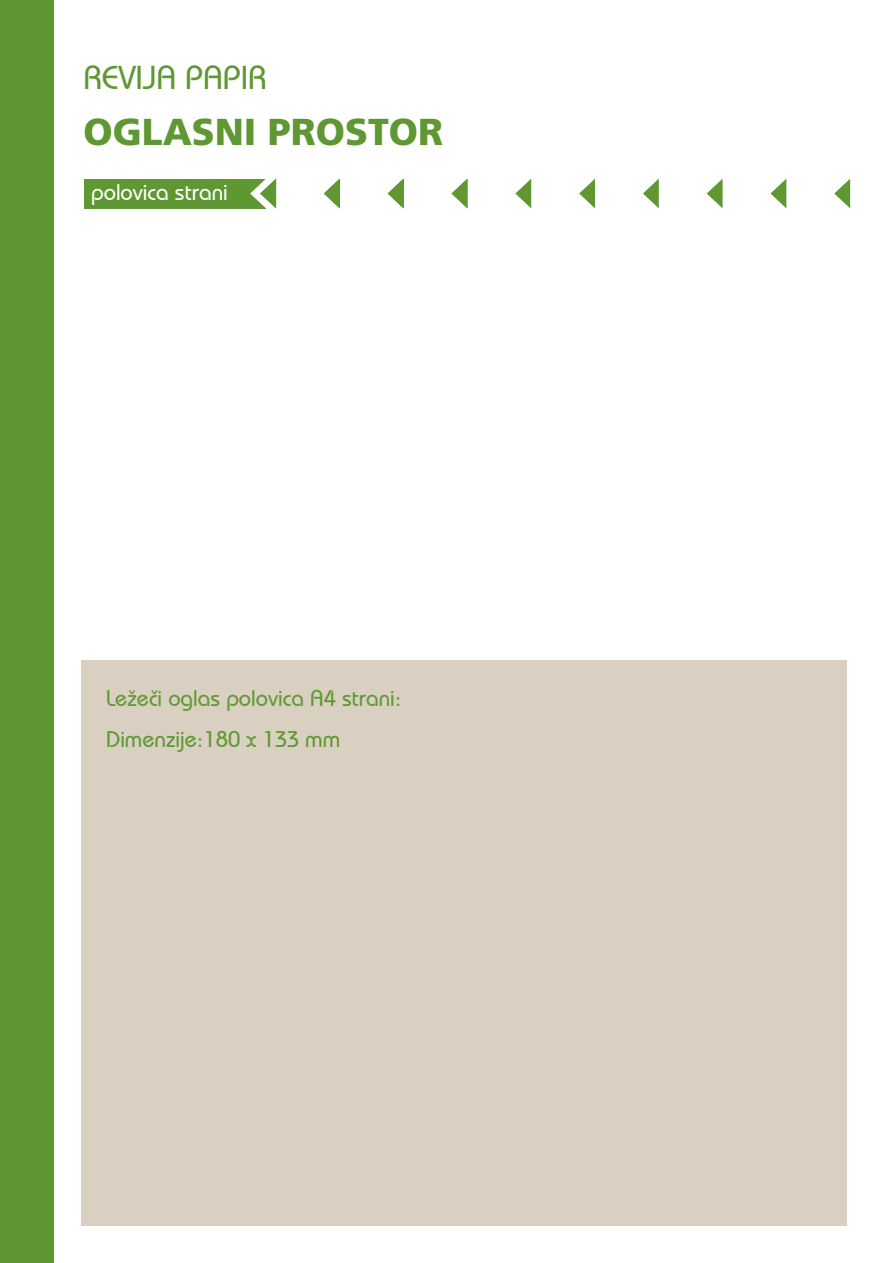
<style>
.page{position:relative;width:893px;height:1263px;background:#fff}
.page>*{position:absolute;margin:0;border:0;box-sizing:border-box;transform-origin:0 0}
.NASLOV_ZELENA{font:900 37.5px "Frutiger LT Pro";color:#5f9832}
.NASLOV_ZELENA-2{font:500 33px "Bauhaus IT Cby BT";color:#5f9832}
.PODNASLOV_PASICA_DES{font:500 22.5px "Bauhaus IT Cby BT";color:#5f9832}
.PODNASLOV_PASICA_LEV{font:500 22.5px "Bauhaus IT Cby BT";color:#fff}
</style>
<div class="page">
<div style="left:81px;top:660px;width:765px;height:565px;background:#d9d0c1"></div>
<div style="left:0;top:0;width:54px;height:1263px;background:#5f9832"></div>
<div style="left:84px;top:179px;width:118px;height:29px;background:#5f9832"></div>
<div style="left:148px;top:179px;width:117px;height:29px;background:#5f9832"></div>
<svg style="left:834px;top:179px;width:16px;height:29px"></svg>
<svg style="left:770px;top:179px;width:16px;height:29px"></svg>
<svg style="left:707px;top:179px;width:16px;height:29px"></svg>
<svg style="left:643px;top:179px;width:16px;height:29px"></svg>
<svg style="left:579px;top:179px;width:16px;height:29px"></svg>
<svg style="left:515px;top:179px;width:16px;height:29px"></svg>
<svg style="left:452px;top:179px;width:15px;height:29px"></svg>
<svg style="left:324px;top:178px;width:16px;height:31px"></svg>
<svg style="left:387px;top:178px;width:17px;height:31px"></svg>
<svg style="left:250px;top:178px;width:26px;height:31px"></svg>
<p class="NASLOV_ZELENA-2" style="left:84px;top:57px;width:185px">REVIJA PAPIR</p>
<p class="NASLOV_ZELENA" style="left:84px;top:109px;width:361px">OGLASNI PROSTOR</p>
<p class="PODNASLOV_PASICA_LEV" style="left:91px;top:178px;width:138px">polovica strani</p>
<p class="PODNASLOV_PASICA_DES" style="left:106px;top:684px;width:297px">Ležeči oglas polovica A4 strani:</p>
<p class="PODNASLOV_PASICA_DES" style="left:106px;top:725px;width:235px">Dimenzije:180 x 133 mm</p>
</div>
